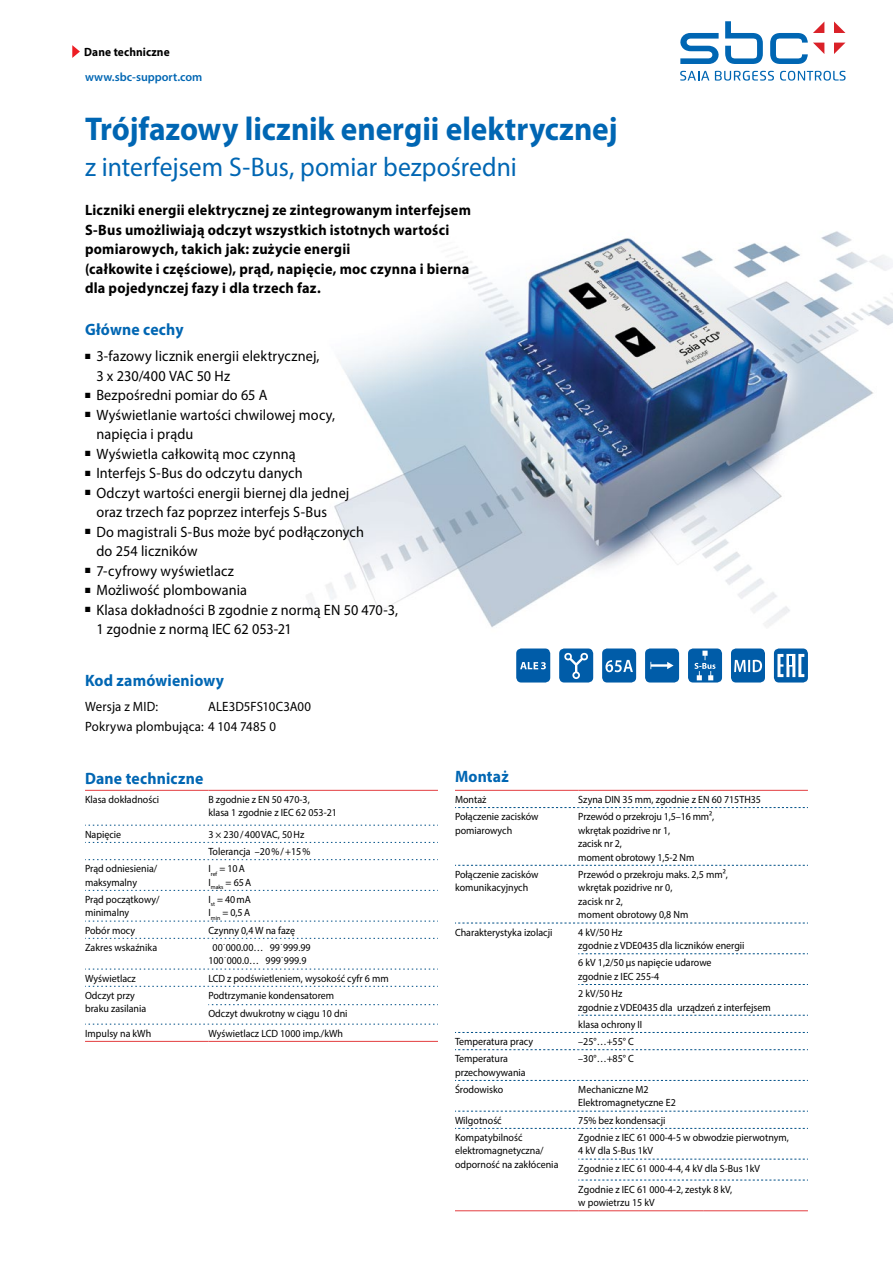
<style>
.page{position:relative;width:893px;height:1263px;background:#fff}
.page>*{position:absolute;margin:0;border:0;box-sizing:border-box;transform-origin:0 0}
.t1{font:700 33px "Myriad Pro";letter-spacing:-.005em;color:#0066b3;scale:.95 1}
.t2{font:27px "Myriad Pro";color:#0066b3;scale:.95 1}
.t3{font:700 16.5px "Myriad Pro";letter-spacing:.01em;color:#0066b3;scale:.95 1}
.t4{font:15px/19.5px "Myriad Pro";letter-spacing:.01em;color:#000;scale:.95 1}
.t5{font:700 15px/19.5px "Myriad Pro";letter-spacing:.015em;color:#000;scale:.95 1}
.t6{font:13.5px/19.5px "Myriad Pro";letter-spacing:.015em;color:#000;scale:.95 1}
.t7{font:600 12px "Myriad Pro";color:#0066b3}
.t8{font:700 12px "Myriad Pro";letter-spacing:.01em;color:#000;scale:.95 1}
.t9{font:10.5px/13.5px "Myriad Pro";color:#000;scale:.95 1}
</style>
<div class="page">
<img style="left:306px;top:231px;width:587px;height:396px">
<svg style="left:680px;top:21px;width:165px;height:43px"></svg>
<svg style="left:680px;top:71px;width:29px;height:10px"></svg>
<svg style="left:715px;top:71px;width:59px;height:10px"></svg>
<svg style="left:780px;top:71px;width:66px;height:10px"></svg>
<svg style="left:72px;top:45px;width:8px;height:13px"></svg>
<hr style="left:85px;top:790px;width:123px;height:1px;background:#e33d40">
<hr style="left:208px;top:790px;width:230px;height:1px;background:#e33d40">
<svg style="left:85px;top:825px;width:353px;height:1px"></svg>
<svg style="left:85px;top:842px;width:353px;height:1px"></svg>
<svg style="left:85px;top:859px;width:353px;height:1px"></svg>
<svg style="left:85px;top:890px;width:353px;height:1px"></svg>
<svg style="left:85px;top:921px;width:353px;height:1px"></svg>
<svg style="left:85px;top:938px;width:353px;height:1px"></svg>
<svg style="left:85px;top:969px;width:353px;height:1px"></svg>
<svg style="left:85px;top:986px;width:353px;height:1px"></svg>
<svg style="left:208px;top:1004px;width:230px;height:1px"></svg>
<svg style="left:85px;top:1024px;width:353px;height:1px"></svg>
<hr style="left:85px;top:1041px;width:123px;height:1px;background:#e33d40">
<hr style="left:208px;top:1041px;width:230px;height:1px;background:#e33d40">
<hr style="left:455px;top:790px;width:123px;height:1px;background:#e33d40">
<hr style="left:578px;top:790px;width:126px;height:1px;background:#e33d40">
<hr style="left:704px;top:790px;width:104px;height:1px;background:#e33d40">
<svg style="left:455px;top:807px;width:353px;height:1px"></svg>
<svg style="left:455px;top:865px;width:353px;height:1px"></svg>
<svg style="left:578px;top:953px;width:230px;height:1px"></svg>
<svg style="left:578px;top:984px;width:230px;height:1px"></svg>
<svg style="left:578px;top:1015px;width:230px;height:1px"></svg>
<svg style="left:455px;top:1032px;width:353px;height:1px"></svg>
<svg style="left:455px;top:1049px;width:353px;height:1px"></svg>
<svg style="left:455px;top:1080px;width:353px;height:1px"></svg>
<svg style="left:455px;top:1111px;width:353px;height:1px"></svg>
<svg style="left:455px;top:923px;width:353px;height:1px"></svg>
<svg style="left:455px;top:1128px;width:353px;height:1px"></svg>
<svg style="left:578px;top:1159px;width:230px;height:1px"></svg>
<svg style="left:578px;top:1180px;width:230px;height:1px"></svg>
<hr style="left:455px;top:1210px;width:123px;height:1px;background:#e33d40">
<hr style="left:578px;top:1210px;width:126px;height:1px;background:#e33d40">
<hr style="left:704px;top:1210px;width:104px;height:1px;background:#e33d40">
<div style="left:774px;top:648px;width:34px;height:34px;background:#005ca8;border-radius:5px"></div>
<svg style="left:777px;top:654px;width:27px;height:23px"></svg>
<div style="left:516px;top:648px;width:34px;height:34px;background:#005ca8;border-radius:5px"></div>
<svg style="left:520px;top:662px;width:26px;height:7px"></svg>
<div style="left:559px;top:648px;width:34px;height:34px;background:#005ca8;border-radius:5px"></div>
<svg style="left:564px;top:652px;width:24px;height:27px"></svg>
<div style="left:602px;top:648px;width:34px;height:34px;background:#005ca8;border-radius:5px"></div>
<svg style="left:605px;top:660px;width:28px;height:12px"></svg>
<div style="left:645px;top:648px;width:34px;height:34px;background:#005ca8;border-radius:5px"></div>
<svg style="left:650px;top:662px;width:24px;height:7px"></svg>
<div style="left:688px;top:648px;width:34px;height:34px;background:#005ca8;border-radius:5px"></div>
<svg style="left:694px;top:651px;width:21px;height:29px"></svg>
<div style="left:731px;top:648px;width:34px;height:34px;background:#005ca8;border-radius:5px"></div>
<svg style="left:734px;top:660px;width:28px;height:12px"></svg>
<p class="t8" style="left:84px;top:47px;width:92px">Dane techniczne</p>
<p class="t7" style="left:85px;top:72px;width:119px">www.sbc-support.com</p>
<h1 class="t1" style="left:85px;top:116px;width:562px">Trójfazowy licznik energii elektrycznej</h1>
<h2 class="t2" style="left:85px;top:153px;width:456px">z interfejsem S-Bus, pomiar bezpośredni</h2>
<p class="t5" style="left:85px;top:202px;width:408px">Liczniki energii elektrycznej ze zintegrowanym interfejsem S-Bus umożliwiają odczyt wszystkich istotnych wartości pomiarowych, takich jak: zużycie energii<br>(całkowite i częściowe), prąd, napięcie, moc czynna i bierna dla pojedynczej fazy i dla trzech faz.</p>
<h3 class="t3" style="left:85px;top:323px;width:105px">Główne cechy</h3>
<p class="t4" style="left:96px;top:347px;width:319px">3-fazowy licznik energii elektrycznej,<br>3 x 230/400 VAC 50 Hz<br>Bezpośredni pomiar do 65 A<br>Wyświetlanie wartości chwilowej mocy,<br>napięcia i prądu<br>Wyświetla całkowitą moc czynną<br>Interfejs S-Bus do odczytu danych<br>Odczyt wartości energii biernej dla jednej<br>oraz trzech faz poprzez interfejs S-Bus<br>Do magistrali S-Bus może być podłączonych<br>do 254 liczników<br>7-cyfrowy wyświetlacz<br>Możliwość plombowania<br>Klasa dokładności B zgodnie z normą EN 50 470-3,<br>1 zgodnie z normą IEC 62 053-21</p>
<h3 class="t3" style="left:85px;top:674px;width:148px">Kod zamówieniowy</h3>
<p class="t6" style="left:85px;top:698px;width:78px">Wersja z MID:</p>
<p class="t6" style="left:85px;top:698px;width:240px;text-indent:123px">ALE3D5FS10C3A00<br>Pokrywa plombująca: 4 104 7485 0</p>
<h3 class="t3" style="left:85px;top:772px;width:126px">Dane techniczne</h3>
<p class="t9" style="left:85px;top:793px;width:80px">Klasa dokładności</p>
<p class="t9" style="left:208px;top:793px;width:137px">B zgodnie z EN 50 470-3,<br>klasa 1 zgodnie z IEC 62 053-21</p>
<p class="t9" style="left:85px;top:828px;width:40px">Napięcie</p>
<p class="t9" style="left:208px;top:826px;width:109px;line-height:17.2px">3 × 230 / 400 VAC, 50 Hz<br>Tolerancja –20 % / +15 %</p>
<p class="t9" style="left:85px;top:862px;width:78px">Prąd odniesienia/ maksymalny</p>
<p class="t9" style="left:208px;top:862px;width:47px">I<sub>ref</sub> = 10 A<br>I<sub>maks</sub> = 65 A</p>
<p class="t9" style="left:85px;top:893px;width:80px">Prąd początkowy/ minimalny</p>
<p class="t9" style="left:208px;top:893px;width:46px">I<sub>st</sub> = 40 mA<br>I<sub>min</sub> = 0,5 A</p>
<p class="t9" style="left:85px;top:924px;width:54px">Pobór mocy</p>
<p class="t9" style="left:208px;top:924px;width:93px">Czynny 0,4 W na fazę</p>
<p class="t9" style="left:85px;top:941px;width:77px">Zakres wskaźnika</p>
<p class="t9" style="left:208px;top:941px;width:109px;text-align:center">00˙000.00… 99˙999.99<br>100˙000.0… 999˙999.9</p>
<p class="t9" style="left:85px;top:972px;width:55px">Wyświetlacz</p>
<p class="t9" style="left:208px;top:972px;width:191px">LCD z podświetleniem, wysokość cyfr 6 mm</p>
<p class="t9" style="left:85px;top:989px;width:66px">Odczyt przy braku zasilania</p>
<p class="t9" style="left:208px;top:987px;width:148px;line-height:18.3px">Podtrzymanie kondensatorem<br>Odczyt dwukrotny w ciągu 10 dni</p>
<p class="t9" style="left:85px;top:1027px;width:71px">Impulsy na kWh</p>
<p class="t9" style="left:208px;top:1027px;width:143px">Wyświetlacz LCD 1000 imp./kWh</p>
<h3 class="t3" style="left:455px;top:770px;width:58px">Montaż</h3>
<p class="t9" style="left:455px;top:793px;width:35px">Montaż</p>
<p class="t9" style="left:578px;top:793px;width:194px">Szyna DIN 35 mm, zgodnie z EN 60 715TH35</p>
<p class="t9" style="left:455px;top:810px;width:90px">Połączenie zacisków pomiarowych</p>
<p class="t9" style="left:578px;top:810px;width:145px">Przewód o przekroju 1,5–16 mm², wkrętak pozidrive nr 1,<br>zacisk nr 2,<br>moment obrotowy 1,5-2 Nm</p>
<p class="t9" style="left:455px;top:868px;width:90px">Połączenie zacisków komunikacyjnych</p>
<p class="t9" style="left:578px;top:868px;width:159px">Przewód o przekroju maks. 2,5 mm², wkrętak pozidrive nr 0,<br>zacisk nr 2,<br>moment obrotowy 0,8 Nm</p>
<p class="t9" style="left:455px;top:926px;width:104px">Charakterystyka izolacji</p>
<p class="t9" style="left:578px;top:926px;width:177px">4 kV/50 Hz<br>zgodnie z VDE0435 dla liczników energii</p>
<p class="t9" style="left:578px;top:956px;width:142px">6 kV 1,2/50 μs napięcie udarowe zgodnie z IEC 255-4</p>
<p class="t9" style="left:578px;top:987px;width:204px">2 kV/50 Hz<br>zgodnie z VDE0435 dla urządzeń z interfejsem</p>
<p class="t9" style="left:578px;top:1018px;width:69px">klasa ochrony II</p>
<p class="t9" style="left:455px;top:1035px;width:84px">Temperatura pracy</p>
<p class="t9" style="left:578px;top:1035px;width:60px">–25°…+55° C</p>
<p class="t9" style="left:455px;top:1052px;width:76px">Temperatura przechowywania</p>
<p class="t9" style="left:578px;top:1052px;width:60px">–30°…+85° C</p>
<p class="t9" style="left:455px;top:1083px;width:52px">Środowisko</p>
<p class="t9" style="left:578px;top:1083px;width:104px">Mechaniczne M2<br>Elektromagnetyczne E2</p>
<p class="t9" style="left:455px;top:1114px;width:51px">Wilgotność</p>
<p class="t9" style="left:578px;top:1114px;width:93px">75% bez kondensacji</p>
<p class="t9" style="left:455px;top:1131px;width:110px">Kompatybilność elektromagnetyczna/ odporność na zakłócenia</p>
<p class="t9" style="left:578px;top:1131px;width:223px">Zgodnie z IEC 61 000-4-5 w obwodzie pierwotnym,<br>4 kV dla S-Bus 1kV</p>
<p class="t9" style="left:578px;top:1158px;width:193px;line-height:21px">Zgodnie z IEC 61 000-4-4, 4 kV dla S-Bus 1kV<br>Zgodnie z IEC 61 000-4-2, zestyk 8 kV,</p>
<p class="t9" style="left:578px;top:1196px;width:82px">w powietrzu 15 kV</p>
</div>
